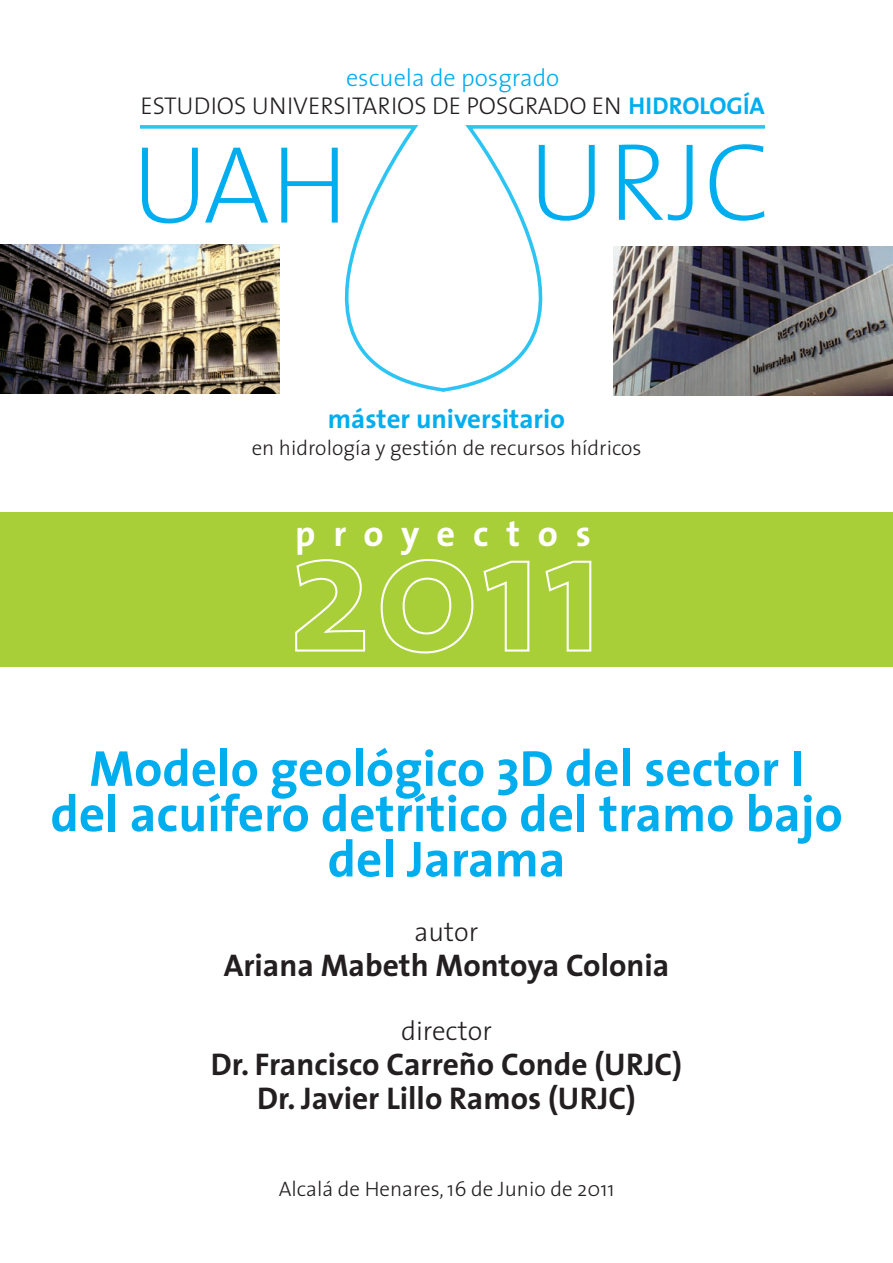
<style>
.page{position:relative;width:893px;height:1263px;background:#fff}
.page>*{position:absolute;margin:0;border:0;box-sizing:border-box;transform-origin:0 0}
.t1{font:200 111px "The Sans";color:#00aeef}
.t2{font:200 110.85px "The Sans";color:#00aeef}
.t3{font:700 51px/45.3px "The Sans";color:#00aeef;text-align:center}
.t4{font:700 36.45px "The Sans";letter-spacing:.485em;color:#fff}
.t5{font:700 31.5px/34.5px "The Sans";color:#231f20;text-align:center}
.t6{font:700 27px "The Sans";color:#00aeef}
.t7{font:300 27px "The Sans";color:#231f20}
.t8{font:300 24.3px "The Sans";color:#231f20}
.t9{font:300 24.3px "The Sans";color:#00aeef}
.t10{font:300 21px "The Sans";color:#231f20}
.s1{font-weight:700;color:#00aeef}
</style>
<div class="page">
<div style="left:0;top:513px;width:893px;height:154px;background:#a9cf38"></div>
<svg style="left:140px;top:125px;width:299px;height:269px"></svg>
<svg style="left:439px;top:125px;width:325px;height:269px"></svg>
<img style="left:0;top:244px;width:279px;height:149px">
<img style="left:614px;top:247px;width:279px;height:148px">
<svg style="left:295px;top:559px;width:71px;height:93px"></svg>
<svg style="left:380px;top:559px;width:94px;height:95px"></svg>
<svg style="left:483px;top:560px;width:47px;height:92px"></svg>
<svg style="left:545px;top:560px;width:47px;height:92px"></svg>
<p class="t9" style="left:346px;top:69px;width:215px">escuela de posgrado</p>
<p class="t8" style="left:140px;top:96px;width:626px">ESTUDIOS UNIVERSITARIOS DE POSGRADO EN <span class="s1">HIDROLOGÍA</span></p>
<h2 class="t2" style="left:131px;top:142px;width:219px">UAH</h2>
<h1 class="t1" style="left:528px;top:139px;width:244px">URJC</h1>
<p class="t6" style="left:328px;top:408px;width:239px">máster universitario</p>
<p class="t10" style="left:252px;top:439px;width:391px">en hidrología y gestión de recursos hídricos</p>
<p class="t4" style="left:295px;top:519px;width:297px">proyectos</p>
<h3 class="t3" style="left:50px;top:751px;width:794px">Modelo geológico 3D del sector I del acuífero detrítico del tramo bajo del Jarama</h3>
<p class="t7" style="left:415px;top:921px;width:65px">autor</p>
<p class="t5" style="left:224px;top:951px;width:447px">Ariana Mabeth Montoya Colonia</p>
<p class="t7" style="left:401px;top:1021px;width:92px">director</p>
<p class="t5" style="left:211px;top:1050px;width:473px">Dr. Francisco Carreño Conde (URJC)<br>Dr. Javier Lillo Ramos (URJC)</p>
<p class="t10" style="left:279px;top:1180px;width:337px">Alcalá de Henares, 16 de Junio de 2011</p>
</div>
